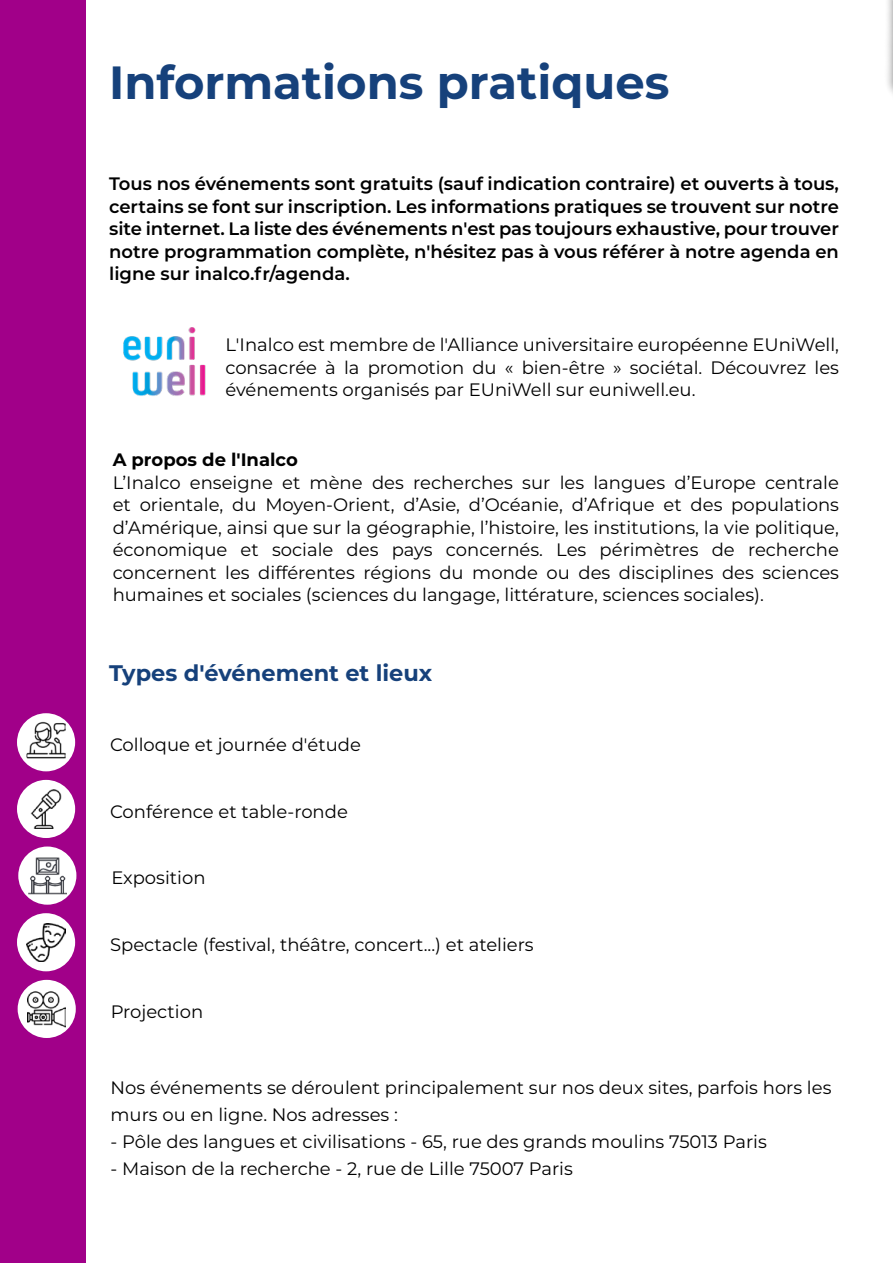
<style>
.page{position:relative;width:893px;height:1263px;background:#fff}
.page>*{position:absolute;margin:0;border:0;box-sizing:border-box;transform-origin:0 0}
.t1{font:700 46.5px "Montserrat";color:#16417b}
.t2{font:700 22.5px "Montserrat";color:#16417b}
.t3{font:18px/22.5px "Montserrat";color:#000;text-align:justify}
.t4{font:600 18px/22.5px "Montserrat";color:#000;text-align:justify}
.t5{font:700 18px "Montserrat";color:#000}
</style>
<div class="page">
<div style="left:0;top:0;width:85px;height:1263px;background:#a10089"></div>
<div style="left:18px;top:980px;width:58px;height:58px;background:#fff;border-radius:50%"></div>
<img style="left:28px;top:991px;width:38px;height:37px">
<div style="left:17px;top:780px;width:58px;height:58px;background:#fff;border-radius:50%"></div>
<img style="left:30px;top:790px;width:32px;height:38px">
<div style="left:18px;top:846px;width:58px;height:59px;background:#fff;border-radius:50%"></div>
<img style="left:28px;top:857px;width:38px;height:38px">
<div style="left:17px;top:913px;width:58px;height:58px;background:#fff;border-radius:50%"></div>
<img style="left:27px;top:923px;width:38px;height:38px">
<div style="left:17px;top:713px;width:58px;height:58px;background:#fff;border-radius:50%"></div>
<img style="left:27px;top:720px;width:39px;height:39px">
<img style="left:123px;top:327px;width:83px;height:69px">
<svg style="left:887px;top:0;width:6px;height:94px"></svg>
<h1 class="t1" style="left:109px;top:49px;width:562px">Informations pratiques</h1>
<p class="t4" style="left:109px;top:172px;width:731px">Tous nos événements sont gratuits (sauf indication contraire) et ouverts à tous, certains se font sur inscription. Les informations pratiques se trouvent sur notre site internet. La liste des événements n'est pas toujours exhaustive, pour trouver notre programmation complète, n'hésitez pas à vous référer à notre agenda en ligne sur inalco.fr/agenda.</p>
<p class="t3" style="left:225px;top:333px;width:615px">L'Inalco est membre de l'Alliance universitaire européenne EUniWell, consacrée à la promotion du « bien-être » sociétal. Découvrez les événements organisés par EUniWell sur euniwell.eu.</p>
<p class="t5" style="left:113px;top:447px;width:187px">A propos de l'Inalco</p>
<p class="t3" style="left:113px;top:470px;width:728px">L’Inalco enseigne et mène des recherches sur les langues d’Europe centrale et orientale, du Moyen-Orient, d’Asie, d’Océanie, d’Afrique et des populations d’Amérique, ainsi que sur la géographie, l’histoire, les institutions, la vie politique, économique et sociale des pays concernés. Les périmètres de recherche concernent les différentes régions du monde ou des disciplines des sciences humaines et sociales (sciences du langage, littérature, sciences sociales).</p>
<p class="t2" style="left:109px;top:657px;width:325px">Types d'événement et lieux</p>
<p class="t3" style="left:110px;top:733px;width:252px">Colloque et journée d'étude</p>
<p class="t3" style="left:110px;top:799px;width:239px">Conférence et table-ronde</p>
<p class="t3" style="left:111px;top:866px;width:96px">Exposition</p>
<p class="t3" style="left:110px;top:933px;width:425px">Spectacle (festival, théâtre, concert...) et ateliers</p>
<p class="t3" style="left:111px;top:999px;width:94px">Projection</p>
<p class="t3" style="left:111px;top:1073px;width:722px;line-height:27px">Nos événements se déroulent principalement sur nos deux sites, parfois hors les murs ou en ligne. Nos adresses :</p>
<p class="t3" style="left:111px;top:1130px;width:658px">- Pôle des langues et civilisations - 65, rue des grands moulins 75013 Paris</p>
<p class="t3" style="left:111px;top:1157px;width:464px">- Maison de la recherche - 2, rue de Lille 75007 Paris</p>
</div>
